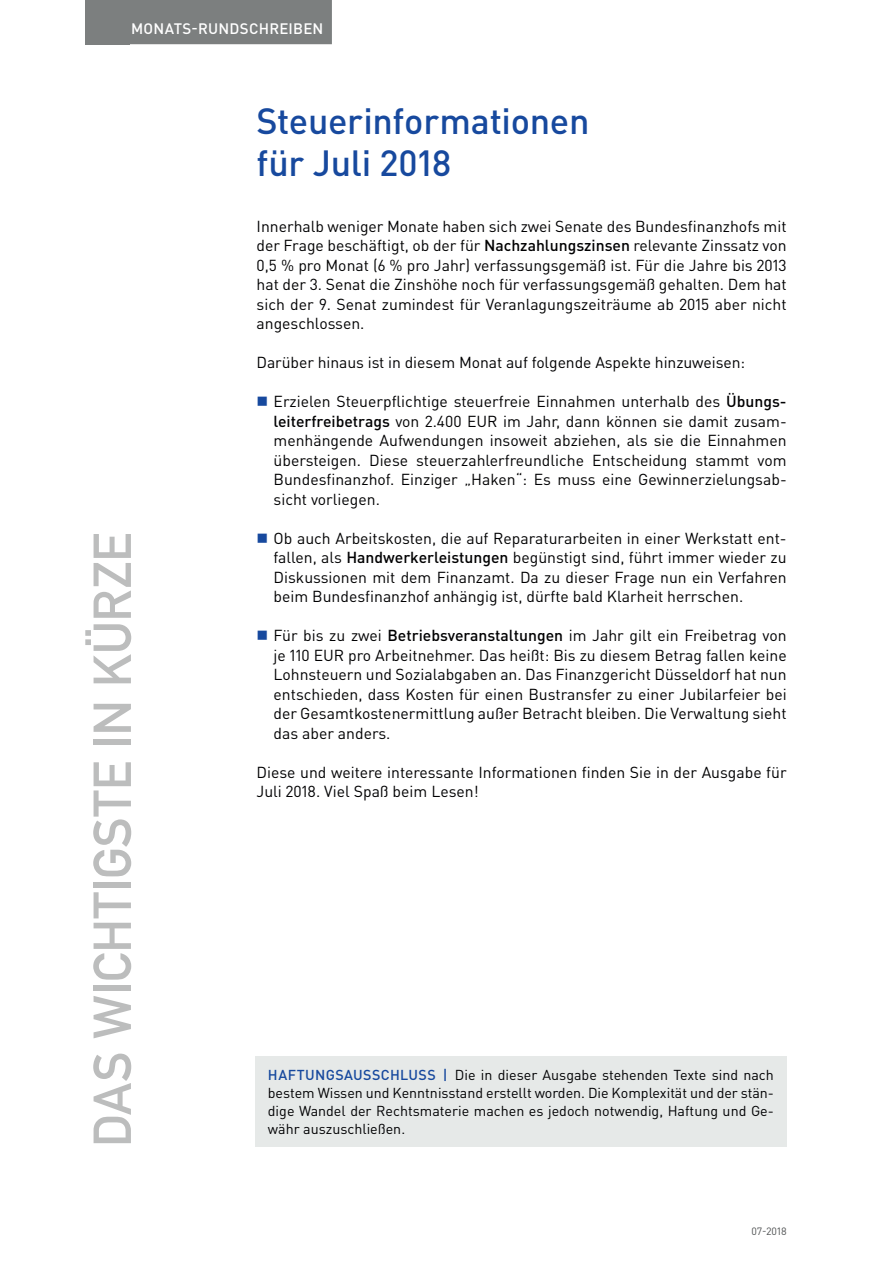
<style>
.page{position:relative;width:893px;height:1263px;background:#fff}
.page>*{position:absolute;margin:0;border:0;box-sizing:border-box;transform-origin:0 0}
.t1{font:52.5px "DIN Mittelschrift Std";color:#bcbdbd}
.t2{font:500 36px/42px "DIN Pro";letter-spacing:-.01em;color:#17499e}
.t3{font:15.75px/19.5px "DIN Pro";color:#000002;text-align:justify}
.t4{font:500 15px "DIN Pro";letter-spacing:.015em;color:#fff}
.t5{font:14.25px/18px "DIN Pro";color:#000002;text-align:justify}
.t6{font:10.5px "DIN Pro";color:#4f5152}
.s1{font-weight:500}
.s2{font-weight:500;color:#17499e}
</style>
<div class="page">
<div style="left:85px;top:0;width:45px;height:44px;background:#7c7f7f"></div>
<div style="left:122px;top:0;width:210px;height:44px;background:#7c7f7f"></div>
<div style="left:255px;top:1057px;width:532px;height:90px;background:#e6e9e8"></div>
<p class="t4" style="left:131px;top:18px;width:194px">MONATS-RUNDSCHREIBEN</p>
<h1 class="t1" style="left:82px;top:1147px;width:616px;rotate:-90deg">DAS WICHTIGSTE IN KÜRZE</h1>
<h2 class="t2" style="left:257px;top:99px;width:334px">Steuerinformationen für Juli 2018</h2>
<p class="t3" style="left:257px;top:216px;width:532px">Innerhalb weniger Monate haben sich zwei Senate des Bundesfinanzhofs mit der Frage beschäftigt, ob der für <span class="s1">Nachzahlungszinsen</span> relevante Zinssatz von 0,5 % pro Monat (6 % pro Jahr) verfassungsgemäß ist. Für die Jahre bis 2013 hat der 3. Senat die Zinshöhe noch für verfassungsgemäß gehalten. Dem hat sich der 9. Senat zumindest für Veranlagungszeiträume ab 2015 aber nicht angeschlossen.</p>
<p class="t3" style="left:257px;top:352px;width:490px">Darüber hinaus ist in diesem Monat auf folgende Aspekte hinzuweisen:</p>
<p class="t3" style="left:274px;top:391px;width:515px">Erzielen Steuerpflichtige steuerfreie Einnahmen unterhalb des <span class="s1">Übungs&shy;leiterfreibetrags</span> von 2.400 EUR im Jahr, dann können sie damit zusam&shy;menhängende Aufwendungen insoweit abziehen, als sie die Einnahmen übersteigen. Diese steuerzahlerfreundliche Entscheidung stammt vom Bundesfinanzhof. Einziger „Haken“: Es muss eine Gewinnerzielungsab&shy;sicht vorliegen.</p>
<p class="t3" style="left:274px;top:528px;width:515px">Ob auch Arbeitskosten, die auf Reparaturarbeiten in einer Werkstatt ent&shy;fallen, als <span class="s1">Handwerkerleistungen</span> begünstigt sind, führt immer wieder zu Diskussionen mit dem Finanzamt. Da zu dieser Frage nun ein Verfahren beim Bundesfinanzhof anhängig ist, dürfte bald Klarheit herrschen.</p>
<p class="t3" style="left:274px;top:625px;width:515px">Für bis zu zwei <span class="s1">Betriebsveranstaltungen</span> im Jahr gilt ein Freibetrag von je 110 EUR pro Arbeitnehmer. Das heißt: Bis zu diesem Betrag fallen keine Lohnsteuern und Sozialabgaben an. Das Finanzgericht Düsseldorf hat nun entschieden, dass Kosten für einen Bustransfer zu einer Jubilarfeier bei der Gesamtkostenermittlung außer Betracht bleiben. Die Verwaltung sieht das aber anders.</p>
<p class="t3" style="left:257px;top:762px;width:532px">Diese und weitere interessante Informationen finden Sie in der Ausgabe für<br>Juli 2018. Viel Spaß beim Lesen!</p>
<p class="t5" style="left:268px;top:1065px;width:508px"><span class="s2">HAFTUNGSAUSSCHLUSS |</span> Die in dieser Ausgabe stehenden Texte sind nach bestem Wissen und Kenntnisstand erstellt worden. Die Komplexität und der stän&shy;dige Wandel der Rechtsmaterie machen es jedoch notwendig, Haftung und Ge&shy;währ auszuschließen.</p>
<p class="t6" style="left:752px;top:1224px;width:37px">07-2018</p>
</div>
